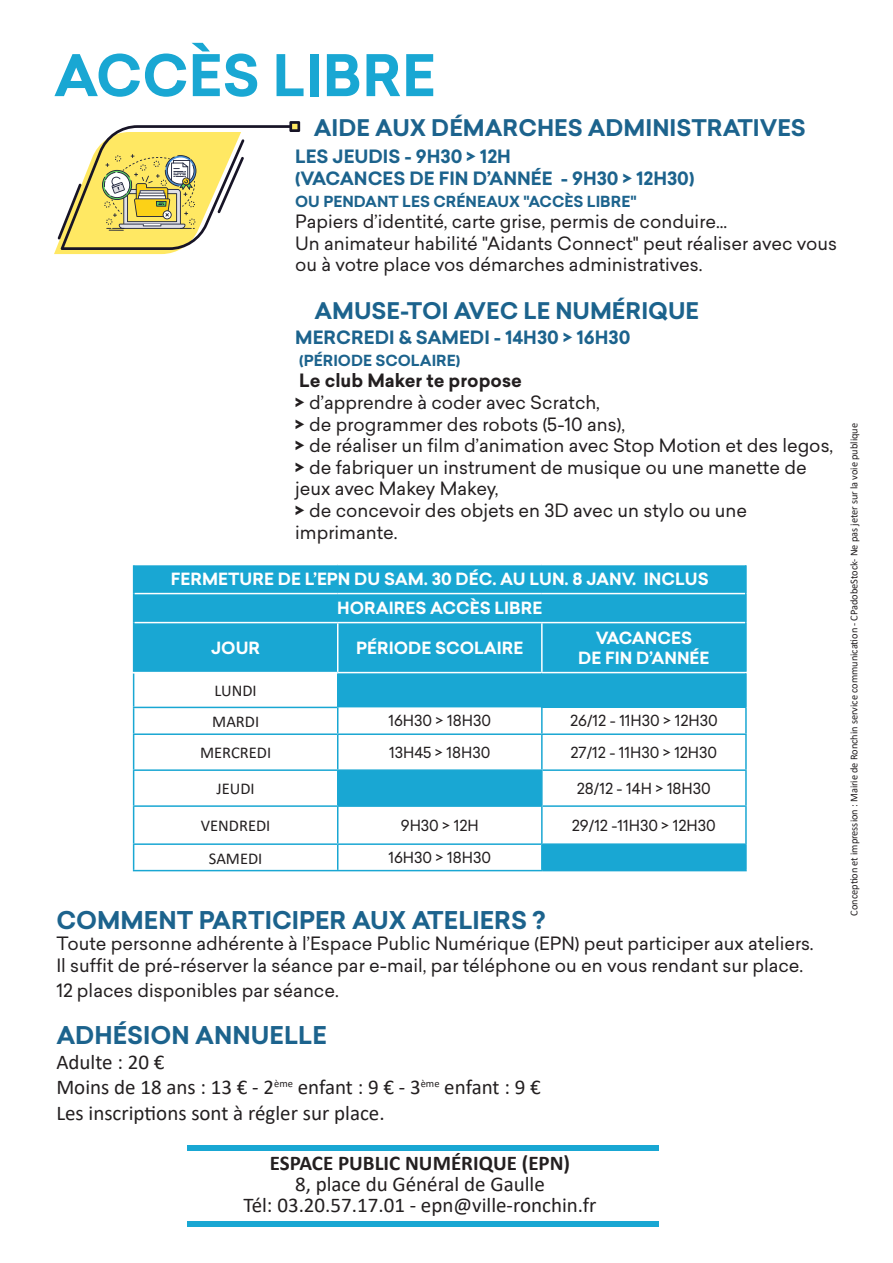
<style>
.page{position:relative;width:893px;height:1263px;background:#fff}
.page>*{position:absolute;margin:0;border:0;box-sizing:border-box;transform-origin:0 0}
.t1{font:700 56.1px "Sailec";color:#19a7d3}
.t2{font:700 24px "Sailec";color:#1c638d}
.t3{font:700 22.5px "Sailec";color:#1c638d}
.Normal__Web{font:21px/21px "Calibri";color:#231f20;text-align:center}
.t4{font:18px/21.6px "Sailec";color:#231f20}
.t5{font:700 18px/21.6px "Sailec";color:#1c638d}
.t6{font:700 18px "Sailec";color:#231f20}
.t7{font:700 16.5px "Sailec";color:#fff}
.t8{font:16.5px "Calibri";color:#231f20}
.t9{font:15px "Sailec";color:#231f20}
.t10{font:700 15px "Sailec";color:#1c638d}
.t11{font:10.5px "Calibri";letter-spacing:-.005em;color:#231f20}
.s1{font-weight:700}
</style>
<div class="page">
<div style="left:187px;top:1145px;width:471px;height:5px;background:#19a7d3"></div>
<div style="left:187px;top:1222px;width:471px;height:5px;background:#19a7d3"></div>
<svg style="left:134px;top:565px;width:611px;height:240px;fill:#19a7d3"></svg>
<div style="left:134px;top:623px;width:204px;height:50px;background:#19a7d3"></div>
<div style="left:338px;top:623px;width:204px;height:50px;background:#19a7d3"></div>
<div style="left:542px;top:623px;width:204px;height:50px;background:#19a7d3"></div>
<svg style="left:338px;top:673px;width:407px;height:197px"></svg>
<div style="left:542px;top:673px;width:204px;height:34px;background:#19a7d3"></div>
<hr style="left:337px;top:623px;width:1px;height:49px;background:#fff">
<hr style="left:541px;top:623px;width:2px;height:49px;background:#fff">
<hr style="left:133px;top:673px;width:1px;height:34px;background:#19a7d3">
<hr style="left:133px;top:707px;width:204px;height:1px;background:#19a7d3">
<svg style="left:133px;top:708px;width:1px;height:25px"></svg>
<hr style="left:133px;top:733px;width:205px;height:2px;background:#19a7d3">
<hr style="left:133px;top:735px;width:1px;height:34px;background:#19a7d3">
<hr style="left:338px;top:733px;width:204px;height:2px;background:#19a7d3">
<hr style="left:133px;top:769px;width:204px;height:2px;background:#19a7d3">
<hr style="left:133px;top:771px;width:1px;height:34px;background:#19a7d3">
<hr style="left:543px;top:769px;width:204px;height:2px;background:#19a7d3">
<hr style="left:133px;top:805px;width:204px;height:2px;background:#19a7d3">
<hr style="left:133px;top:807px;width:1px;height:36px;background:#19a7d3">
<hr style="left:543px;top:805px;width:204px;height:2px;background:#19a7d3">
<hr style="left:133px;top:843px;width:205px;height:2px;background:#19a7d3">
<svg style="left:133px;top:845px;width:1px;height:25px"></svg>
<hr style="left:338px;top:843px;width:203px;height:2px;background:#19a7d3">
<hr style="left:133px;top:870px;width:204px;height:1px;background:#19a7d3">
<hr style="left:745px;top:707px;width:2px;height:26px;background:#19a7d3">
<hr style="left:543px;top:843px;width:202px;height:2px;background:#19a7d3">
<hr style="left:542px;top:733px;width:205px;height:2px;background:#19a7d3">
<hr style="left:745px;top:735px;width:2px;height:34px;background:#19a7d3">
<hr style="left:745px;top:771px;width:2px;height:34px;background:#19a7d3">
<hr style="left:745px;top:807px;width:2px;height:37px;background:#19a7d3">
<hr style="left:745px;top:844px;width:2px;height:26px;background:#19a7d3">
<hr style="left:543px;top:870px;width:204px;height:1px;background:#19a7d3">
<hr style="left:134px;top:593px;width:204px;height:1px;background:#fff">
<hr style="left:338px;top:593px;width:204px;height:1px;background:#fff">
<hr style="left:542px;top:593px;width:203px;height:1px;background:#fff">
<hr style="left:337px;top:673px;width:1px;height:34px;background:#19a7d3">
<svg style="left:337px;top:707px;width:1px;height:26px"></svg>
<hr style="left:541px;top:707px;width:2px;height:26px;background:#19a7d3">
<hr style="left:337px;top:735px;width:1px;height:34px;background:#19a7d3">
<hr style="left:541px;top:735px;width:2px;height:34px;background:#19a7d3">
<hr style="left:337px;top:807px;width:1px;height:36px;background:#19a7d3">
<hr style="left:541px;top:807px;width:2px;height:37px;background:#19a7d3">
<svg style="left:337px;top:845px;width:1px;height:25px"></svg>
<hr style="left:541px;top:844px;width:2px;height:26px;background:#19a7d3">
<hr style="left:337px;top:870px;width:206px;height:1px;background:#19a7d3">
<hr style="left:134px;top:622px;width:204px;height:1px;background:#fff">
<hr style="left:338px;top:622px;width:204px;height:1px;background:#fff">
<hr style="left:542px;top:622px;width:203px;height:1px;background:#fff">
<hr style="left:745px;top:565px;width:2px;height:29px;background:#19a7d3">
<svg style="left:133px;top:565px;width:1px;height:58px"></svg>
<hr style="left:745px;top:594px;width:2px;height:29px;background:#19a7d3">
<hr style="left:133px;top:623px;width:1px;height:49px;background:#19a7d3">
<hr style="left:745px;top:623px;width:2px;height:49px;background:#19a7d3">
<hr style="left:337px;top:769px;width:206px;height:2px;background:#19a7d3">
<hr style="left:337px;top:771px;width:1px;height:34px;background:#19a7d3">
<hr style="left:541px;top:771px;width:2px;height:34px;background:#19a7d3">
<hr style="left:337px;top:805px;width:206px;height:2px;background:#19a7d3">
<hr style="left:133px;top:672px;width:205px;height:1px;background:#fff">
<hr style="left:338px;top:672px;width:204px;height:1px;background:#fff">
<hr style="left:541px;top:673px;width:2px;height:34px;background:#19a7d3">
<hr style="left:542px;top:672px;width:205px;height:1px;background:#fff">
<hr style="left:745px;top:673px;width:2px;height:34px;background:#19a7d3">
<svg style="left:54px;top:121px;width:246px;height:133px"></svg>
<p class="t1" style="left:54px;top:36px;width:383px">ACCÈS LIBRE</p>
<p class="t3" style="left:314px;top:112px;width:493px">AIDE AUX DÉMARCHES ADMINISTRATIVES</p>
<p class="t5" style="left:295px;top:146px;width:401px">LES JEUDIS - 9H30 &gt; 12H<br>(VACANCES DE FIN D’ANNÉE - 9H30 &gt; 12H30)</p>
<p class="t10" style="left:295px;top:190px;width:343px">OU PENDANT LES CRÉNEAUX "ACCÈS LIBRE"</p>
<p class="t4" style="left:295px;top:211px;width:433px">Papiers d’identité, carte grise, permis de conduire...</p>
<p class="t4" style="left:295px;top:232px;width:543px">Un animateur habilité "Aidants Connect" peut réaliser avec vous ou à votre place vos démarches administratives.</p>
<p class="t3" style="left:314px;top:294px;width:386px">AMUSE-TOI AVEC LE NUMÉRIQUE</p>
<p class="t5" style="left:295px;top:327px;width:337px">MERCREDI &amp; SAMEDI - 14H30 &gt; 16H30</p>
<p class="t10" style="left:299px;top:350px;width:163px">(PÉRIODE SCOLAIRE)</p>
<p class="t6" style="left:299px;top:368px;width:224px">Le club Maker te propose</p>
<p class="t4" style="left:295px;top:391px;width:306px"><span class="s1">&gt;</span> d’apprendre à coder avec Scratch,</p>
<p class="t4" style="left:295px;top:413px;width:331px"><span class="s1">&gt;</span> de programmer des robots (5-10 ans),</p>
<p class="t4" style="left:295px;top:434px;width:539px"><span class="s1">&gt;</span> de réaliser un film d’animation avec Stop Motion et des legos,</p>
<p class="t4" style="left:295px;top:456px;width:513px"><span class="s1">&gt;</span> de fabriquer un instrument de musique ou une manette de jeux avec Makey Makey,</p>
<p class="t4" style="left:295px;top:499px;width:453px"><span class="s1">&gt;</span> de concevoir des objets en 3D avec un stylo ou une</p>
<p class="t4" style="left:295px;top:521px;width:104px">imprimante.</p>
<p class="t7" style="left:171px;top:567px;width:539px">FERMETURE DE L’EPN DU SAM. 30 DÉC. AU LUN. 8 JANV. INCLUS</p>
<p class="t7" style="left:337px;top:596px;width:207px">HORAIRES ACCÈS LIBRE</p>
<p class="t7" style="left:211px;top:636px;width:51px">JOUR</p>
<p class="t7" style="left:356px;top:636px;width:169px">PÉRIODE SCOLAIRE</p>
<p class="t7" style="left:596px;top:626px;width:98px">VACANCES</p>
<p class="t7" style="left:578px;top:646px;width:133px">DE FIN D’ANNÉE</p>
<p class="t8" style="left:215px;top:679px;width:44px">LUNDI</p>
<p class="t8" style="left:212px;top:710px;width:48px">MARDI</p>
<p class="t9" style="left:388px;top:710px;width:104px">16H30 &gt; 18H30</p>
<p class="t9" style="left:570px;top:710px;width:149px">26/12 - 11H30 &gt; 12H30</p>
<p class="t8" style="left:200px;top:741px;width:73px">MERCREDI</p>
<p class="t9" style="left:389px;top:742px;width:103px">13H45 &gt; 18H30</p>
<p class="t9" style="left:570px;top:742px;width:148px">27/12 - 11H30 &gt; 12H30</p>
<p class="t8" style="left:217px;top:777px;width:40px">JEUDI</p>
<p class="t9" style="left:577px;top:778px;width:135px">28/12 - 14H &gt; 18H30</p>
<p class="t8" style="left:201px;top:814px;width:71px">VENDREDI</p>
<p class="t9" style="left:401px;top:815px;width:80px">9H30 &gt; 12H</p>
<p class="t9" style="left:572px;top:815px;width:145px">29/12 -11H30 &gt; 12H30</p>
<p class="t8" style="left:209px;top:847px;width:55px">SAMEDI</p>
<p class="t9" style="left:388px;top:847px;width:104px">16H30 &gt; 18H30</p>
<p class="t2" style="left:56px;top:903px;width:491px">COMMENT PARTICIPER AUX ATELIERS ?</p>
<p class="t4" style="left:56px;top:933px;width:759px">Toute personne adhérente à l’Espace Public Numérique (EPN) peut participer aux ateliers.</p>
<p class="t4" style="left:56px;top:954px;width:748px">Il suffit de pré-réserver la séance par e-mail, par téléphone ou en vous rendant sur place.</p>
<p class="t4" style="left:56px;top:979px;width:284px">12 places disponibles par séance.</p>
<p class="t2" style="left:56px;top:1018px;width:272px">ADHÉSION ANNUELLE</p>
<p class="Normal__Web" style="left:56px;top:1051px;width:110px">Adulte : 20 €</p>
<p class="Normal__Web" style="left:56px;top:1076px;width:486px">Moins de 18 ans : 13 € - 2<sup>ème</sup> enfant : 9 € - 3<sup>ème</sup> enfant : 9 €</p>
<p class="Normal__Web" style="left:56px;top:1101px;width:330px">Les inscriptions sont à régler sur place.</p>
<p class="Normal__Web" style="left:243px;top:1152px;width:355px"><span class="s1">ESPACE PUBLIC NUMÉRIQUE (EPN)<br></span>8, place du Général de Gaulle<br>Tél: 03.20.57.17.01 - epn@ville-ronchin.fr</p>
<p class="t11" style="left:847px;top:915px;width:494px;rotate:-90deg">Conception et impression : Mairie de Ronchin service communication - CPadobeStock- Ne pas jeter sur la voie publique</p>
</div>
